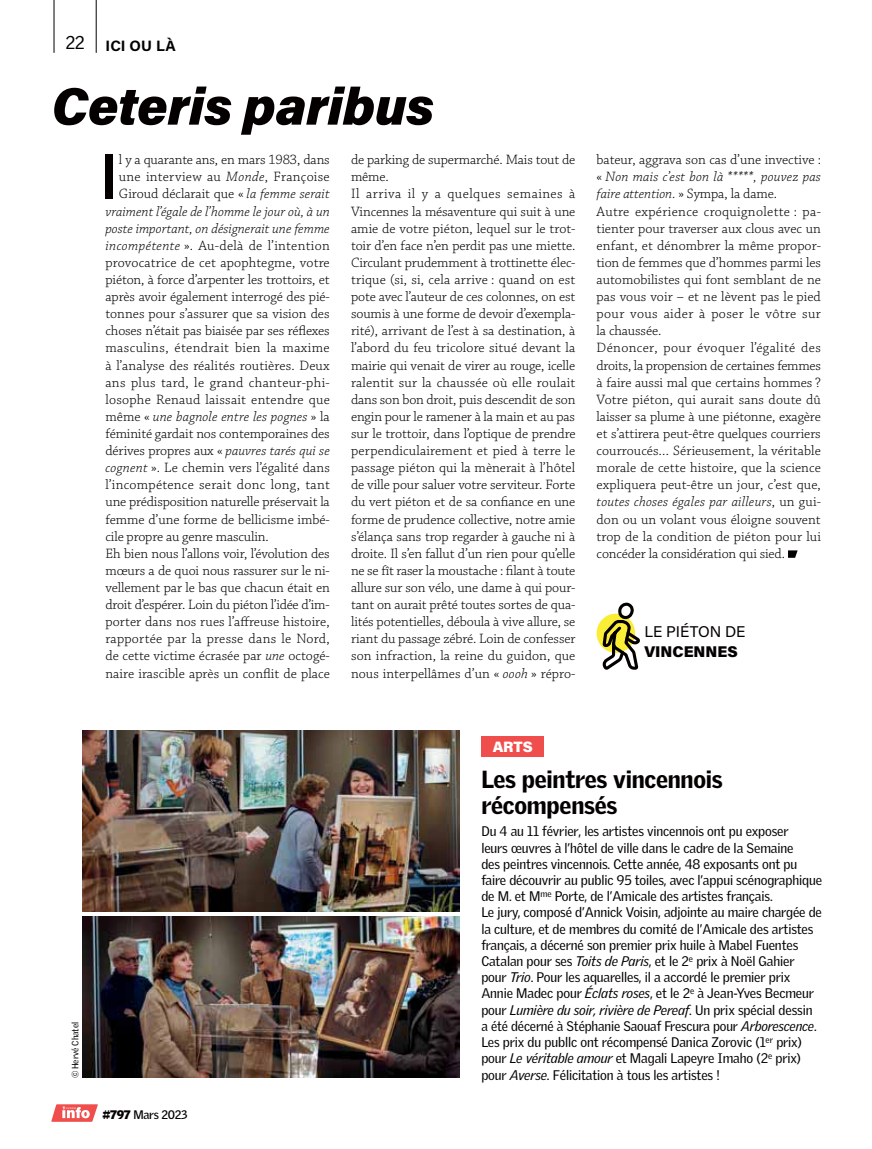
<style>
.page{position:relative;width:872px;height:1149px;background:#fff}
.page>*{position:absolute;margin:0;border:0;box-sizing:border-box;transform-origin:0 0}
.t1{font:500 62.55px "Acumin Pro Wide";color:#040000}
.t2{font:italic 900 52.5px "Acumin Pro";letter-spacing:-.01em;color:#040000}
.t3{font:900 24px/25.5px "Griffith Gothic";letter-spacing:-.01em;color:#040000}
.t4{font:15.45px "Acumin Pro";color:#040000}
.t5{font:900 15.45px "Acumin Pro";color:#040000}
.t6{font:700 15px "Acumin Pro";letter-spacing:.01em;color:#040000}
.t7{font:900 15px "Acumin Pro";color:#fff}
.t8{font:300 14.25px/17.1px "Chaparral Pro";letter-spacing:-.005em;color:#040000}
.t9{font:300 14.25px "Chaparral Pro";letter-spacing:.02em;color:#040000}
.t10{font:italic 300 14.25px "Chaparral Pro";color:#040000}
.t11{font:300 14.25px "Chaparral Pro";letter-spacing:.015em;color:#040000}
.t12{font:300 14.25px "Chaparral Pro";letter-spacing:.025em;color:#040000}
.t13{font:13.5px/16.2px "Griffith Gothic";letter-spacing:-.01em;color:#040000}
.t14{font:700 12px "Griffith Gothic";letter-spacing:-.025em;color:#040000}
.t15{font:9px "Griffith Gothic";letter-spacing:-.01em;color:#040000}
.s1{font-family:"Griffith Gothic";font-weight:400;font-size:18px}
.s2{font-style:italic}
.s3{font-style:normal}
.s4{font-weight:900}
</style>
<div class="page">
<hr style="left:54px;top:0;width:1px;height:53px;background:#040000">
<hr style="left:96px;top:0;width:1px;height:53px;background:#040000">
<svg style="left:51px;top:1104px;width:47px;height:17px"></svg>
<div style="left:481px;top:736px;width:63px;height:20px;background:#f04e4c"></div>
<svg style="left:788px;top:550px;width:9px;height:7px"></svg>
<svg style="left:596px;top:613px;width:39px;height:39px"></svg>
<svg style="left:601px;top:602px;width:39px;height:68px"></svg>
<img style="left:82px;top:730px;width:377px;height:181px">
<img style="left:82px;top:916px;width:377px;height:161px">
<p class="t6" style="left:65px;top:38px;width:112px"><span class="s1">22</span> ICI OU LÀ</p>
<h2 class="t2" style="left:52px;top:76px;width:384px">Ceteris paribus</h2>
<h1 class="t1" style="left:99px;top:140px;width:21px">I</h1>
<p class="t8" style="left:119px;top:152px;width:212px">l y a quarante ans, en mars 1983, dans</p>
<p class="t8" style="left:351px;top:152px;width:226px">de parking de supermarché. Mais tout de même.<br>Il arriva il y a quelques semaines à Vincennes la mésaventure qui suit à une amie de votre piéton, lequel sur le trot&shy;toir d’en face n’en perdit pas une miette.<br>Circulant prudemment à trottinette élec&shy;trique (si, si, cela arrive : quand on est pote avec l’auteur de ces colonnes, on est soumis à une forme de devoir d’exempla&shy;rité), arrivant de l’est à sa destination, à l’abord du feu tricolore situé devant la mairie qui venait de virer au rouge, icelle ralentit sur la chaussée où elle roulait dans son bon droit, puis descendit de son engin pour le ramener à la main et au pas sur le trottoir, dans l’optique de prendre perpendiculairement et pied à terre le passage piéton qui la mènerait à l’hôtel de ville pour saluer votre serviteur. Forte du vert piéton et de sa confiance en une forme de prudence collective, notre amie s’élança sans trop regarder à gauche ni à droite. Il s’en fallut d’un rien pour qu’elle ne se fît raser la moustache : filant à toute allure sur son vélo, une dame à qui pour&shy;tant on aurait prêté toutes sortes de qua&shy;lités potentielles, déboula à vive allure, se riant du passage zébré. Loin de confesser son infraction, la reine du guidon, que nous interpellâmes d’un « <span class="s2">oooh</span> » répro-</p>
<p class="t8" style="left:596px;top:152px;width:226px">bateur, aggrava son cas d’une invective : « <span class="s2">Non mais c’est bon là *****, pouvez pas faire attention.</span> » Sympa, la dame.<br>Autre expérience croquignolette : pa&shy;tienter pour traverser aux clous avec un enfant, et dénombrer la même propor&shy;tion de femmes que d’hommes parmi les automobilistes qui font semblant de ne pas vous voir – et ne lèvent pas le pied pour vous aider à poser le vôtre sur la chaussée.<br>Dénoncer, pour évoquer l’égalité des droits, la propension de certaines femmes à faire aussi mal que certains hommes ?<br>Votre piéton, qui aurait sans doute dû laisser sa plume à une piétonne, exagère et s’attirera peut-être quelques courriers courroucés… Sérieusement, la véritable morale de cette histoire, que la science expliquera peut-être un jour, c’est que, <span class="s2">toutes choses égales par ailleurs</span>, un gui&shy;don ou un volant vous éloigne souvent trop de la condition de piéton pour lui concéder la considération qui sied.</p>
<p class="t9" style="left:119px;top:171px;width:212px">une interview au <span class="s2">Monde</span>, Françoise</p>
<p class="t8" style="left:119px;top:186px;width:212px">Giroud déclarait que « <span class="s2">la femme serait</span></p>
<p class="t10" style="left:105px;top:205px;width:226px">vraiment l’égale de l’homme le jour où, à un</p>
<p class="t10" style="left:105px;top:222px;width:226px">poste important, on désignerait une femme</p>
<p class="t9" style="left:105px;top:239px;width:226px"><span class="s2">incompétente</span> ». Au-delà de l’intention</p>
<p class="t8" style="left:105px;top:255px;width:226px">provocatrice de cet apophtegme, votre</p>
<p class="t8" style="left:105px;top:272px;width:226px">piéton, à force d’arpenter les trottoirs, et</p>
<p class="t8" style="left:105px;top:289px;width:226px">après avoir également interrogé des pié-</p>
<p class="t8" style="left:105px;top:306px;width:226px">tonnes pour s’assurer que sa vision des</p>
<p class="t8" style="left:105px;top:323px;width:226px">choses n’était pas biaisée par ses réflexes</p>
<p class="t12" style="left:105px;top:342px;width:226px">masculins, étendrait bien la maxime</p>
<p class="t8" style="left:105px;top:357px;width:226px">à l’analyse des réalités routières. Deux</p>
<p class="t9" style="left:105px;top:376px;width:226px">ans plus tard, le grand chanteur-phi-</p>
<p class="t11" style="left:105px;top:393px;width:226px">losophe Renaud laissait entendre que</p>
<p class="t10" style="left:105px;top:410px;width:226px"><span class="s3">même «</span> une bagnole entre les pognes <span class="s3">» la</span></p>
<p class="t8" style="left:105px;top:426px;width:226px">féminité gardait nos contemporaines des</p>
<p class="t8" style="left:105px;top:443px;width:226px">dérives propres aux « <span class="s2">pauvres tarés qui se</span></p>
<p class="t8" style="left:105px;top:460px;width:226px"><span class="s2">cognent</span> ». Le chemin vers l’égalité dans</p>
<p class="t9" style="left:105px;top:479px;width:226px">l’incompétence serait donc long, tant</p>
<p class="t8" style="left:105px;top:494px;width:226px">une prédisposition naturelle préservait la</p>
<p class="t8" style="left:105px;top:511px;width:226px">femme d’une forme de bellicisme imbé-</p>
<p class="t8" style="left:105px;top:528px;width:165px">cile propre au genre masculin.</p>
<p class="t8" style="left:105px;top:545px;width:226px">Eh bien nous l’allons voir, l’évolution des</p>
<p class="t8" style="left:105px;top:563px;width:226px">mœurs a de quoi nous rassurer sur le ni-</p>
<p class="t8" style="left:105px;top:580px;width:226px">vellement par le bas que chacun était en</p>
<p class="t8" style="left:105px;top:597px;width:226px">droit d’espérer. Loin du piéton l’idée d’im-</p>
<p class="t8" style="left:105px;top:614px;width:226px">porter dans nos rues l’affreuse histoire,</p>
<p class="t9" style="left:105px;top:633px;width:226px">rapportée par la presse dans le Nord,</p>
<p class="t8" style="left:105px;top:648px;width:226px">de cette victime écrasée par <span class="s2">une</span> octogé-</p>
<p class="t8" style="left:105px;top:665px;width:226px">naire irascible après un conflit de place</p>
<p class="t4" style="left:644px;top:624px;width:102px">LE PIÉTON DE</p>
<p class="t5" style="left:644px;top:643px;width:95px">VINCENNES</p>
<p class="t15" style="left:72px;top:1077px;width:57px;rotate:-90deg">© Hervé Chatel</p>
<p class="t14" style="left:103px;top:1109px;width:86px"><span class="s4">#797</span> Mars 2023</p>
<p class="t7" style="left:493px;top:739px;width:42px">ARTS</p>
<h3 class="t3" style="left:481px;top:768px;width:243px">Les peintres vincennois récompensés</h3>
<p class="t13" style="left:481px;top:824px;width:342px">Du 4 au 11 février, les artistes vincennois ont pu exposer<br>leurs œuvres à l’hôtel de ville dans le cadre de la Semaine<br>des peintres vincennois. Cette année, 48 exposants ont pu faire découvrir au public 95 toiles, avec l’appui scénographique de M. et M<sup>me</sup> Porte, de l’Amicale des artistes français.<br>Le jury, composé d’Annick Voisin, adjointe au maire chargée de la culture, et de membres du comité de l’Amicale des artistes français, a décerné son premier prix huile à Mabel Fuentes Catalan pour ses <span class="s2">Toits de Paris</span>, et le 2<sup>e</sup> prix à Noël Gahier pour <span class="s2">Trio</span>. Pour les aquarelles, il a accordé le premier prix Annie Madec pour <span class="s2">Éclats roses</span>, et le 2<sup>e</sup> à Jean-Yves Becmeur pour <span class="s2">Lumière du soir, rivière de Pereaf</span>. Un prix spécial dessin a été décerné à Stéphanie Saouaf Frescura pour <span class="s2">Arborescence</span>.<br>Les prix du publlc ont récompensé Danica Zorovic (1<sup>er</sup> prix) pour <span class="s2">Le véritable amour</span> et Magali Lapeyre Imaho (2<sup>e</sup> prix)</p>
<p class="t13" style="left:481px;top:1067px;width:240px">pour <span class="s2">Averse</span>. Félicitation à tous les artistes !</p>
</div>
